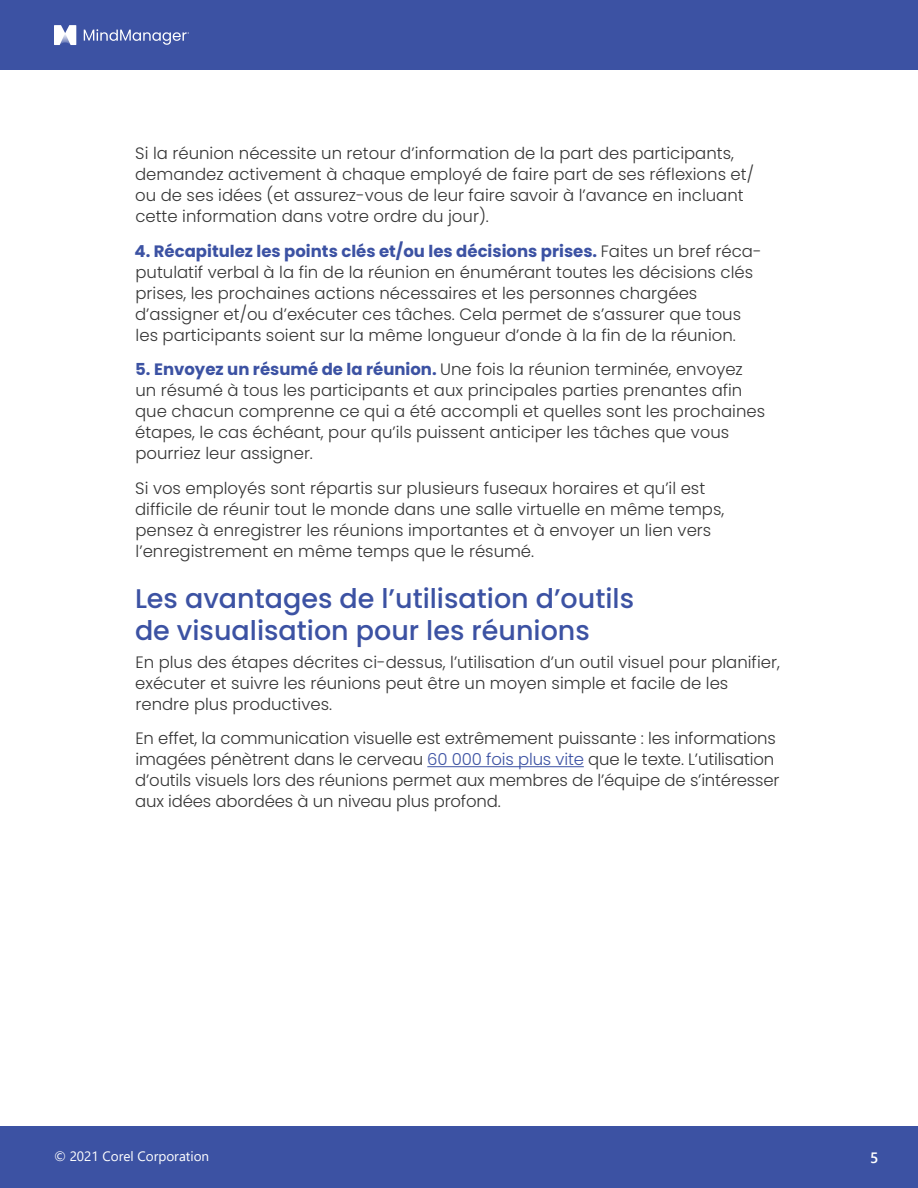
<style>
.page{position:relative;width:918px;height:1188px;background:#fff}
.page>*{position:absolute;margin:0;border:0;box-sizing:border-box;transform-origin:0 0}
.t1{font:500 27px/31.5px "Poppins";color:#3c52a3}
.body{font:300 16.5px/21px "Poppins";color:#353535}
.t2{font:600 15px "Segoe UI";color:#fff}
.t3{font:13.5px "Segoe UI";color:#fff}
.s1{font-weight:700;color:#3c52a3}
.s2{color:#3c52a3}
</style>
<div class="page">
<div style="left:0;top:1126px;width:918px;height:62px;background:#3c52a3"></div>
<div style="left:0;top:0;width:918px;height:70px;background:#3c52a3"></div>
<svg style="left:54px;top:25px;width:22px;height:20px"></svg>
<svg style="left:84px;top:29px;width:105px;height:16px"></svg>
<hr style="left:427px;top:766px;width:157px;height:1px;background:#3c52a3">
<p class="body" style="left:135px;top:143px;width:620px">Si la réunion nécessite un retour d’information de la part des participants, demandez activement à chaque employé de faire part de ses réflexions et/ ou de ses idées (et assurez-vous de leur faire savoir à l’avance en incluant cette information dans votre ordre du jour).</p>
<p class="body" style="left:135px;top:240px;width:629px"><span class="s1">4. Récapitulez les points clés et/ou les décisions prises.</span> Faites un bref réca&shy;putulatif verbal à la fin de la réunion en énumérant toutes les décisions clés prises, les prochaines actions nécessaires et les personnes chargées d’assigner et/ou d’exécuter ces tâches. Cela permet de s’assurer que tous les participants soient sur la même longueur d’onde à la fin de la réunion.</p>
<p class="body" style="left:135px;top:359px;width:631px"><span class="s1">5. Envoyez un résumé de la réunion.</span> Une fois la réunion terminée, envoyez un résumé à tous les participants et aux principales parties prenantes afin que chacun comprenne ce qui a été accompli et quelles sont les prochaines étapes, le cas échéant, pour qu’ils puissent anticiper les tâches que vous pourriez leur assigner.</p>
<p class="body" style="left:135px;top:477px;width:591px">Si vos employés sont répartis sur plusieurs fuseaux horaires et qu’il est difficile de réunir tout le monde dans une salle virtuelle en même temps, pensez à enregistrer les réunions importantes et à envoyer un lien vers l’enregistrement en même temps que le résumé.</p>
<h2 class="t1" style="left:135px;top:583px;width:501px">Les avantages de l’utilisation d’outils de visualisation pour les réunions</h2>
<p class="body" style="left:135px;top:651px;width:646px">En plus des étapes décrites ci-dessus, l’utilisation d’un outil visuel pour planifier, exécuter et suivre les réunions peut être un moyen simple et facile de les rendre plus productives.</p>
<p class="body" style="left:135px;top:728px;width:646px">En effet, la communication visuelle est extrêmement puissante : les informations imagées pénètrent dans le cerveau <span class="s2">60 000 fois plus vite</span> que le texte. L’utilisation d’outils visuels lors des réunions permet aux membres de l’équipe de s’intéresser aux idées abordées à un niveau plus profond.</p>
<p class="t3" style="left:54px;top:1144px;width:157px">© 2021 Corel Corporation</p>
<p class="t2" style="left:870px;top:1144px;width:10px">5</p>
</div>
